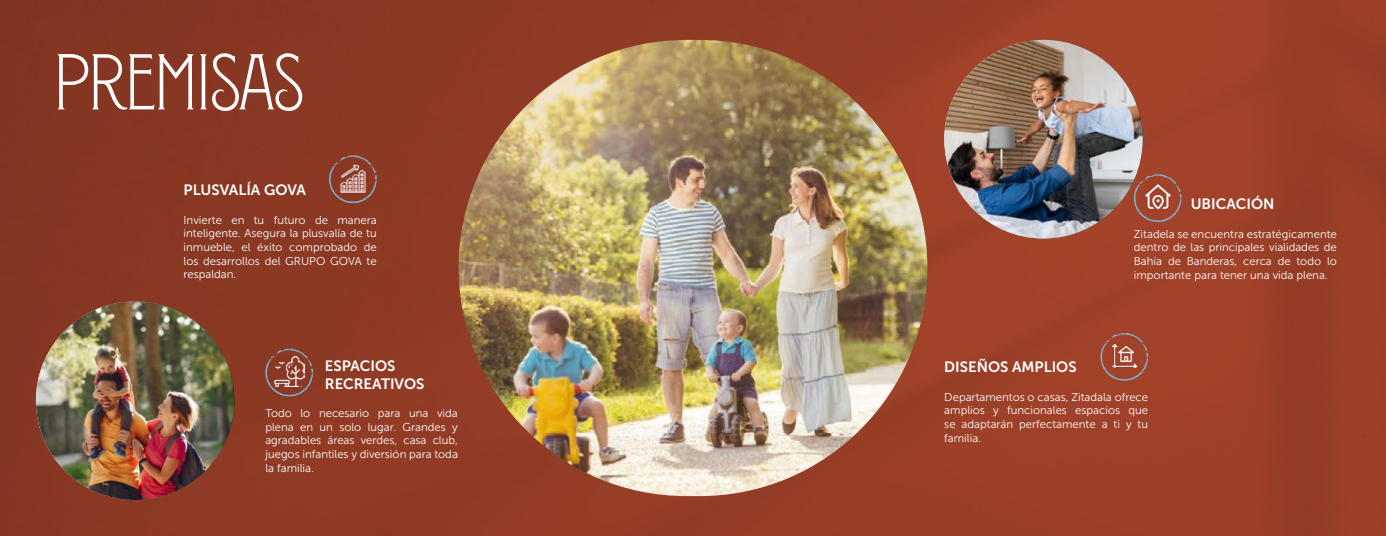
<style>
.page{position:relative;width:1386px;height:536px;background:#fff}
.page>*{position:absolute;margin:0;border:0;box-sizing:border-box;transform-origin:0 0}
.t1{font:78.75px "Montecatini";color:#fff}
.t2{font:14.88px/17.8px "Museo Sans 700";color:#fff}
.t3{font:11.38px/13.7px "Museo Sans 300";color:#fff;text-align:justify}
</style>
<div class="page">
<img style="left:0;top:0;width:1386px;height:536px">
<img style="left:459px;top:40px;width:468px;height:456px;border-radius:228px">
<svg style="left:329px;top:155px;width:48px;height:48px;background:#96594b"></svg>
<svg style="left:265px;top:348px;width:48px;height:48px;background:#935445"></svg>
<svg style="left:1100px;top:333px;width:48px;height:47px;background:#a35746"></svg>
<svg style="left:1134px;top:174px;width:48px;height:48px;background:#a55b49"></svg>
<img style="left:36px;top:301px;width:198px;height:199px;border-radius:99px">
<img style="left:944px;top:40px;width:199px;height:198px;border-radius:99px">
<h1 class="t1" style="left:54px;top:43px;width:250px">PREMISAS</h1>
<h2 class="t2" style="left:184px;top:181px;width:124px">PLUSVALÍA GOVA</h2>
<p class="t3" style="left:184px;top:213px;width:195px">Invierte en tu futuro de manera inteligente. Asegura la plusvalía de tu inmueble, el éxito comprobado de los desarrollos del GRUPO GOVA te respaldan.</p>
<h2 class="t2" style="left:325px;top:356px;width:101px">ESPACIOS<br>RECREATIVOS</h2>
<p class="t3" style="left:265px;top:406px;width:194px">Todo lo necesario para una vida plena en un solo lugar. Grandes y agradables áreas verdes, casa club, juegos infantiles y diversión para toda la familia.</p>
<h2 class="t2" style="left:1191px;top:195px;width:85px">UBICACIÓN</h2>
<p class="t3" style="left:1134px;top:227px;width:205px">Zitadela se encuentra estratégicamente dentro de las principales vialidades de Bahía de Banderas, cerca de todo lo importante para tener una vida plena.</p>
<h2 class="t2" style="left:944px;top:358px;width:134px">DISEÑOS AMPLIOS</h2>
<p class="t3" style="left:944px;top:390px;width:205px">Departamentos o casas, Zitadala ofrece amplios y funcionales espacios que se adaptarán perfectamente a ti y tu familia.</p>
</div>
